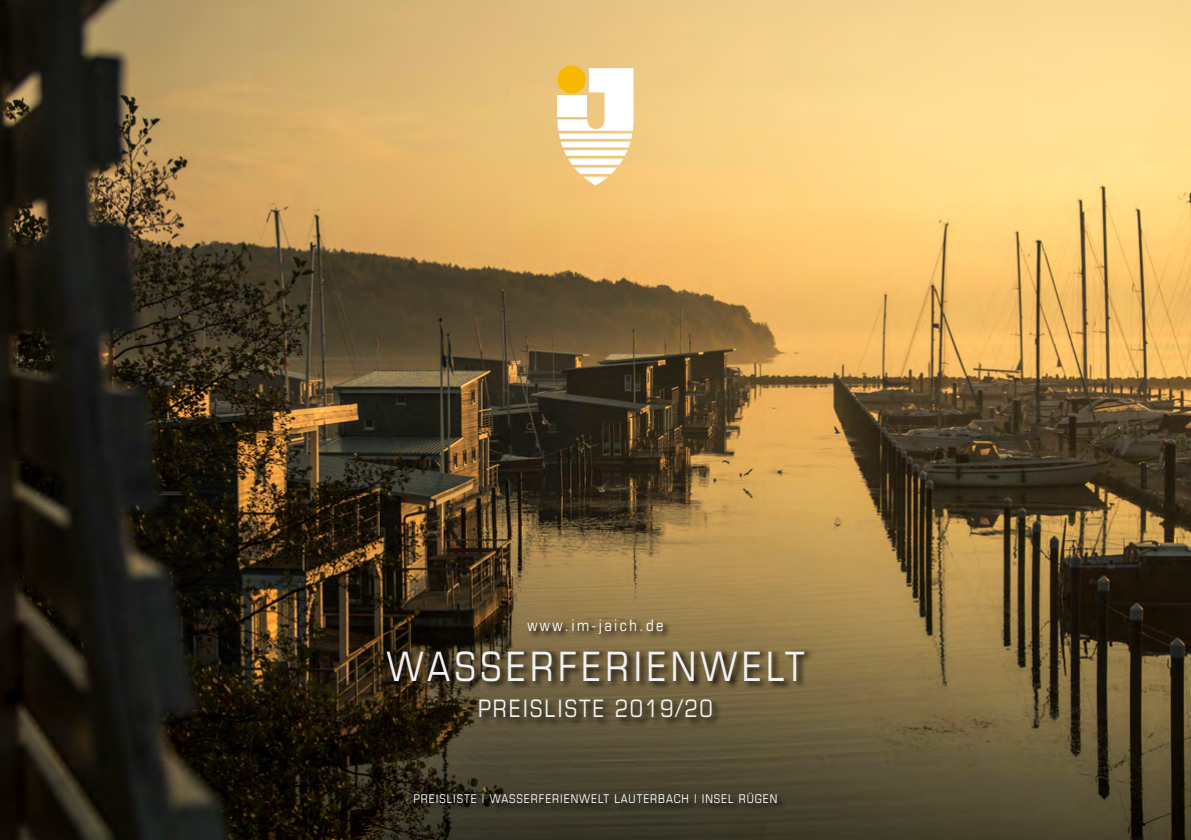
<style>
.page{position:relative;width:1191px;height:840px;background:#fff}
.page>*{position:absolute;margin:0;border:0;box-sizing:border-box;transform-origin:0 0}
.t1{font:condensed 40.4px "Eurostile LT Std";letter-spacing:.1em;color:#f2f2f2}
.t2{font:condensed 24px "Eurostile LT Std";letter-spacing:.075em;color:#f2f2f2}
.t3{font:condensed 16px "Eurostile LT Std";letter-spacing:.15em;color:#fff}
.t4{font:condensed 12px "Eurostile LT Std";letter-spacing:.075em;color:#fff}
</style>
<div class="page">
<img style="left:0;top:0;width:1191px;height:839px">
<div style="left:527px;top:617px;width:145px;height:26px;background:#000;opacity:.9"></div>
<div style="left:385px;top:648px;width:428px;height:41px;background:#000;opacity:.9"></div>
<div style="left:478px;top:697px;width:242px;height:28px;background:#000;opacity:.9"></div>
<div style="left:413px;top:792px;width:372px;height:20px;background:#000;opacity:.9"></div>
<svg style="left:557px;top:65px;width:28px;height:29px"></svg>
<svg style="left:557px;top:68px;width:76px;height:117px"></svg>
<h3 class="t3" style="left:527px;top:615px;width:138px">www.im-jaich.de</h3>
<h1 class="t1" style="left:386px;top:642px;width:420px">WASSERFERIENWELT</h1>
<h2 class="t2" style="left:478px;top:694px;width:236px">PREISLISTE 2019/20</h2>
<p class="t4" style="left:413px;top:791px;width:365px">PREISLISTE | WASSERFERIENWELT LAUTERBACH | INSEL RÜGEN</p>
</div>
